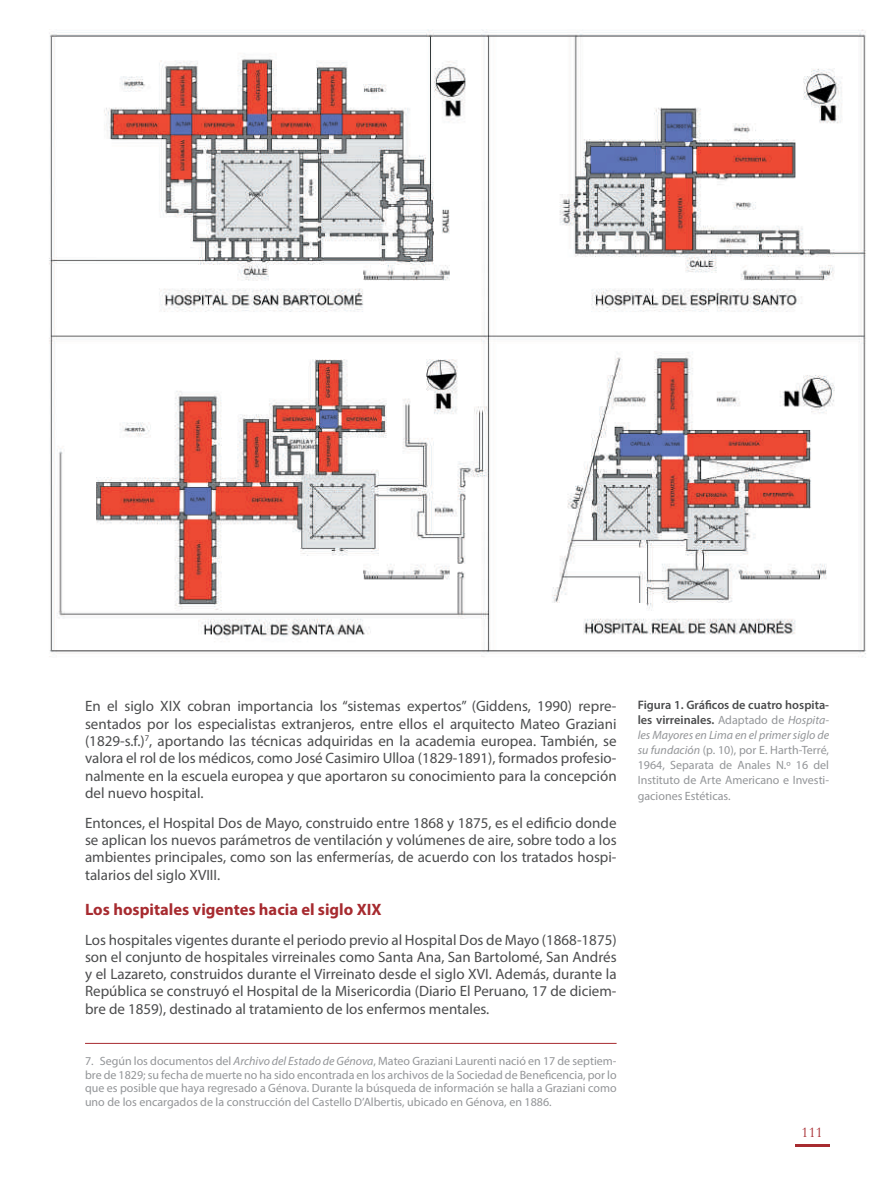
<style>
.page{position:relative;width:893px;height:1191px;background:#fff}
.page>*{position:absolute;margin:0;border:0;box-sizing:border-box;transform-origin:0 0}
.t1{font:700 16.5px "Myriad Pro";color:#a72b30}
.t2{font:15px/17.2px "Myriad Pro";color:#4b4c4d;text-align:justify}
.t3{font:15px "Garamond";color:#a72b30}
.t4{font:600 12.3px/15px "Myriad Pro";color:#4b4c4d}
.t5{font:12px/15px "Myriad Pro";color:#939598;text-align:justify}
.s1{font-style:italic}
.s2{font-weight:400;font-size:12px;color:#939598}
.s3{font-weight:400;font-style:italic;font-size:12px;color:#939598}
</style>
<div class="page">
<hr style="left:795px;top:1144px;width:34px;height:2px;background:#a72b30">
<hr style="left:85px;top:1043px;width:532px;height:1px;background:#a72b30">
<img style="left:49px;top:30px;width:817px;height:627px">
<p class="t2" style="left:85px;top:697px;width:533px">En el siglo XIX cobran importancia los “sistemas expertos” (Giddens, 1990) repre&shy;sentados por los especialistas extranjeros, entre ellos el arquitecto Mateo Graziani (1829-s.f.)<sup>7</sup>, aportando las técnicas adquiridas en la academia europea. También, se valora el rol de los médicos, como José Casimiro Ulloa (1829-1891), formados profesio&shy;nalmente en la escuela europea y que aportaron su conocimiento para la concepción del nuevo hospital.</p>
<p class="t2" style="left:85px;top:814px;width:533px">Entonces, el Hospital Dos de Mayo, construido entre 1868 y 1875, es el edificio donde se aplican los nuevos parámetros de ventilación y volúmenes de aire, sobre todo a los ambientes principales, como son las enfermerías, de acuerdo con los tratados hospi&shy;talarios del siglo XVIII.</p>
<p class="t1" style="left:85px;top:898px;width:298px">Los hospitales vigentes hacia el siglo XIX</p>
<p class="t2" style="left:85px;top:930px;width:533px">Los hospitales vigentes durante el periodo previo al Hospital Dos de Mayo (1868-1875) son el conjunto de hospitales virreinales como Santa Ana, San Bartolomé, San Andrés y el Lazareto, construidos durante el Virreinato desde el siglo XVI. Además, durante la República se construyó el Hospital de la Misericordia (Diario El Peruano, 17 de diciem&shy;bre de 1859), destinado al tratamiento de los enfermos mentales.</p>
<p class="t5" style="left:85px;top:1054px;width:533px;line-height:13.5px">7. Según los documentos del <span class="s1">Archivo del Estado de Génova</span>, Mateo Graziani Laurenti nació en 17 de septiem&shy;bre de 1829; su fecha de muerte no ha sido encontrada en los archivos de la Sociedad de Beneficencia, por lo que es posible que haya regresado a Génova. Durante la búsqueda de información se halla a Graziani como uno de los encargados de la construcción del Castello D’Albertis, ubicado en Génova, en 1886.</p>
<p class="t4" style="left:638px;top:697px;width:193px">Figura 1. Gráficos de cuatro hospita&shy;les virreinales. <span class="s2">Adaptado de</span> <span class="s3">Hospita-</span></p>
<p class="t5" style="left:638px;top:727px;width:193px"><span class="s1">les Mayores en Lima en el primer siglo de su fundación</span> (p. 10), por E. Harth-Terré, 1964, Separata de Anales N.º 16 del Instituto de Arte Americano e Investi&shy;gaciones Estéticas.</p>
<p class="t3" style="left:802px;top:1122px;width:23px">111</p>
</div>
